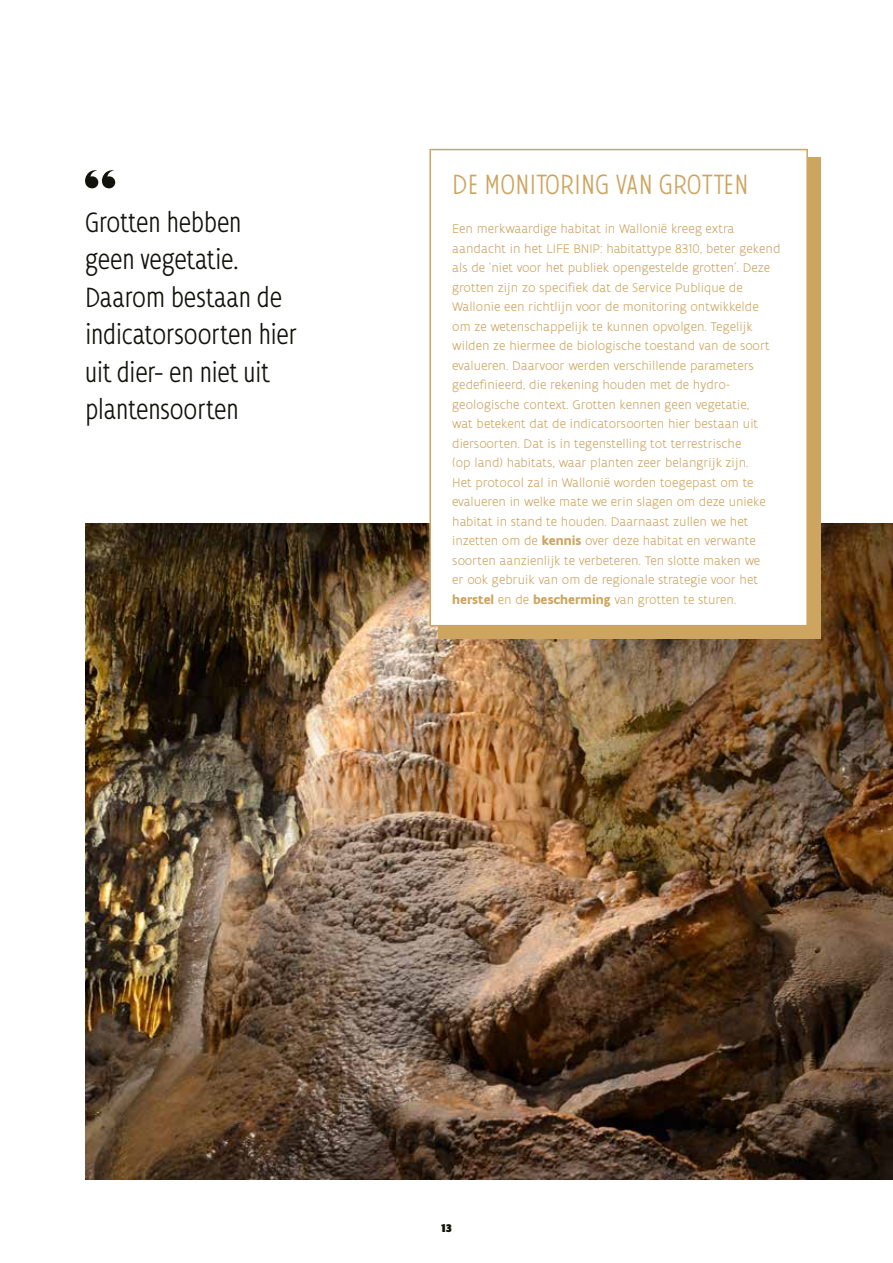
<style>
.page{position:relative;width:893px;height:1263px;background:#fff}
.page>*{position:absolute;margin:0;border:0;box-sizing:border-box;transform-origin:0 0}
.t1{font:300 condensed 30px/37.5px "Flanders Art Sans";letter-spacing:-.01em;color:#12120d}
.t2{font:300 condensed 30px "Flanders Art Sans";letter-spacing:.005em;color:#cda561}
.t3{font:300 13.5px/19.5px "Flanders Art Sans";color:#cda561}
.t4{font:900 12px "Flanders Art Sans";color:#12120d}
.s1{font-weight:700}
</style>
<div class="page">
<img style="left:85px;top:523px;width:808px;height:657px">
<div style="left:438px;top:157px;width:383px;height:482px;background:#cda561"></div>
<div style="left:430px;top:150px;width:377px;height:476px;background:#fff"></div>
<div style="left:429px;top:149px;width:379px;height:477px;border:2px solid #cda561"></div>
<svg style="left:85px;top:170px;width:30px;height:18px"></svg>
<h1 class="t1" style="left:85px;top:205px;width:213px">Grotten hebben geen vegetatie.<br>Daarom bestaan de indicatorsoorten hier uit dier- en niet uit plantensoorten</h1>
<h1 class="t2" style="left:452px;top:168px;width:298px">DE MONITORING VAN GROTTEN</h1>
<p class="t3" style="left:452px;top:219px;width:330px">Een merkwaardige habitat in Wallonië kreeg extra aandacht in het LIFE BNIP: habitattype 8310, beter gekend als de ‘niet voor het publiek opengestelde grotten’. Deze grotten zijn zo specifiek dat de Service Publique de Wallonie een richtlijn voor de monitoring ontwikkelde om ze wetenschappelijk te kunnen opvolgen. Tegelijk wilden ze hiermee de biologische toestand van de soort evalueren. Daarvoor werden verschillende parameters gedefinieerd, die rekening houden met de hydro&shy;geologische context. Grotten kennen geen vegetatie,<br>wat betekent dat de indicatorsoorten hier bestaan uit diersoorten. Dat is in tegenstelling tot terrestrische<br>(op land) habitats, waar planten zeer belangrijk zijn.<br>Het protocol zal in Wallonië worden toegepast om te evalueren in welke mate we erin slagen om deze unieke habitat in stand te houden. Daarnaast zullen we het inzetten om de <span class="s1">kennis</span> over deze habitat en verwante soorten aanzienlijk te verbeteren. Ten slotte maken we<br>er ook gebruik van om de regionale strategie voor het <span class="s1">herstel</span> en de <span class="s1">bescherming</span> van grotten te sturen.</p>
<p class="t4" style="left:441px;top:1221px;width:12px">13</p>
</div>
